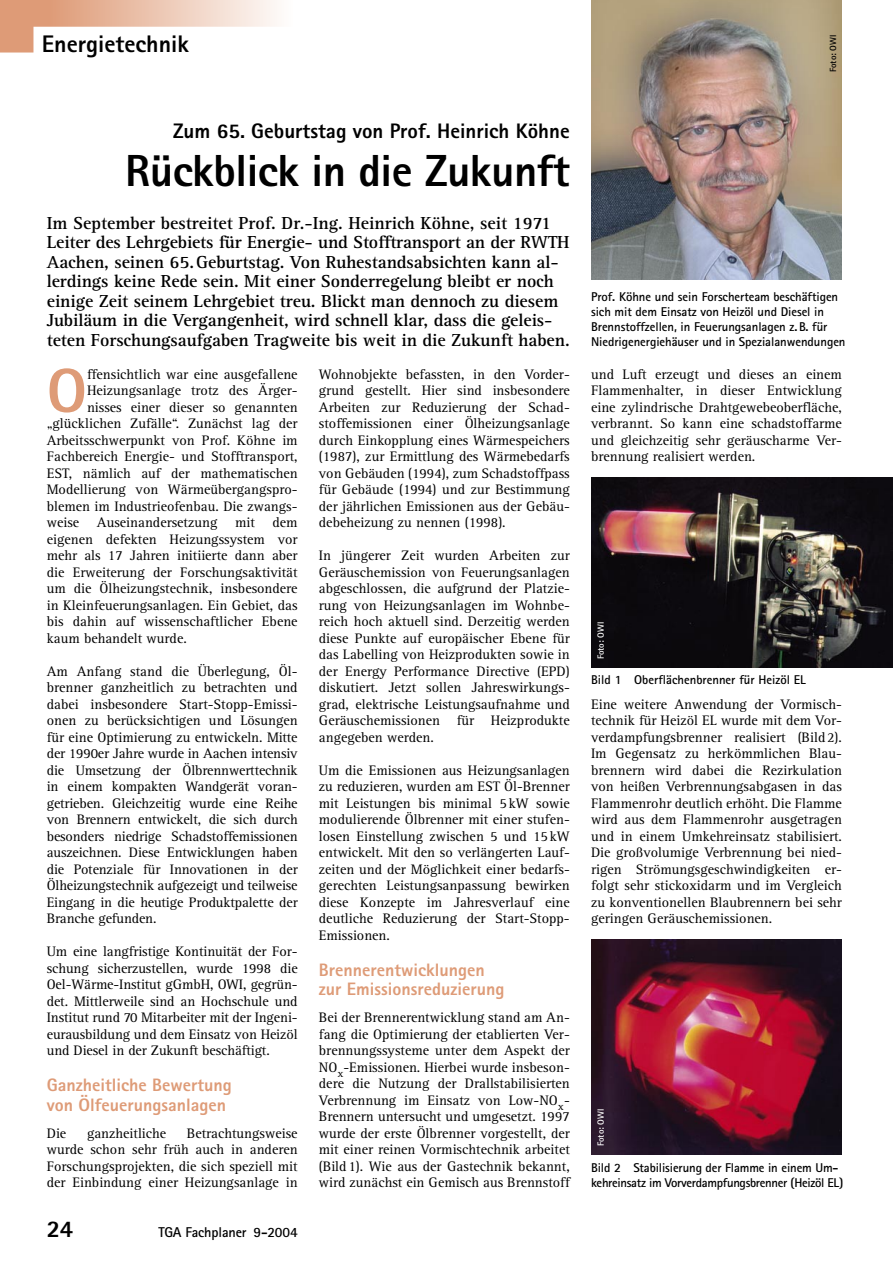
<style>
.page{position:relative;width:893px;height:1263px;background:#fff}
.page>*{position:absolute;margin:0;border:0;box-sizing:border-box;transform-origin:0 0}
.T01c_Grund_m_Ini{font:800 62.1px "Rotis Sans Serif";color:#de9b77}
.T08b_HÜ{font:800 45px "Rotis Sans Serif";letter-spacing:-.01em;color:#000}
.t1{font:800 24px "Rotis Sans Serif";color:#000}
.T08a_Dach{font:800 21px "Rotis Sans Serif";color:#000}
.T08c_Vorspann{font:700 18px/19.5px "Rotis Serif";letter-spacing:-.005em;color:#000}
.T04a_ZÜ_1{font:800 18px/19.5px "Rotis Sans Serif";color:#de9b77}
.T01a_Grund{font:14.25px/16.5px "Rotis Serif";color:#000;text-align:justify}
.T01b_Grund_n_ZÜ{font:14.25px/16.5px "Rotis Serif";color:#000;text-align:justify}
.T01c_Grund_m_Ini-2{font:14.25px "Rotis Serif";color:#000}
.t2{font:700 14.25px "Rotis Sans Serif";letter-spacing:-.01em;color:#000}
.T02_BU_Autor{font:700 12.75px/15px "Rotis Sans Serif";letter-spacing:-.005em;color:#000}
.T02_BU_Autor-2{font:700 12.75px/15px "Rotis Sans Serif";letter-spacing:-.025em;color:#000}
.T07a_Foto{font:700 9px "Rotis Sans Serif";color:#fff}
.T07a_Foto-2{font:700 9px "Rotis Sans Serif";color:#000}
</style>
<div class="page">
<svg style="left:0;top:0;width:277px;height:53px"></svg>
<img style="left:591px;top:0;width:251px;height:280px">
<img style="left:591px;top:478px;width:302px;height:190px">
<img style="left:591px;top:940px;width:251px;height:214px">
<p class="t1" style="left:42px;top:29px;width:149px">Energietechnik</p>
<p class="T07a_Foto-2" style="left:828px;top:72px;width:39px;rotate:-90deg">Foto: OWI</p>
<p class="T08a_Dach" style="left:173px;top:117px;width:398px">Zum 65. Geburtstag von Prof. Heinrich Köhne</p>
<p class="T08b_HÜ" style="left:125px;top:142px;width:446px">Rückblick in die Zukunft</p>
<p class="T08c_Vorspann" style="left:47px;top:213px;width:525px">Im September bestreitet Prof. Dr.-Ing. Heinrich Köhne, seit 1971<br>Leiter des Lehrgebiets für Energie- und Stofftransport an der RWTH Aachen, seinen 65. Geburtstag. Von Ruhestandsabsichten kann al&shy;lerdings keine Rede sein. Mit einer Sonderregelung bleibt er noch einige Zeit seinem Lehrgebiet treu. Blickt man dennoch zu diesem Jubiläum in die Vergangenheit, wird schnell klar, dass die geleis&shy;teten Forschungsaufgaben Tragweite bis weit in die Zukunft haben.</p>
<p class="T01c_Grund_m_Ini" style="left:47px;top:351px;width:42px">O</p>
<p class="T01c_Grund_m_Ini-2" style="left:87px;top:366px;width:212px">ffensichtlich war eine ausgefallene</p>
<p class="T01c_Grund_m_Ini-2" style="left:87px;top:382px;width:212px">Heizungsanlage trotz des Ärger-</p>
<p class="T01c_Grund_m_Ini-2" style="left:87px;top:399px;width:212px">nisses einer dieser so genannten</p>
<p class="T01c_Grund_m_Ini-2" style="left:47px;top:415px;width:252px">„glücklichen Zufälle“. Zunächst lag der</p>
<p class="T01c_Grund_m_Ini-2" style="left:47px;top:432px;width:252px">Arbeitsschwerpunkt von Prof. Köhne im</p>
<p class="T01c_Grund_m_Ini-2" style="left:47px;top:448px;width:252px">Fachbereich Energie- und Stofftransport,</p>
<p class="T01c_Grund_m_Ini-2" style="left:47px;top:465px;width:252px">EST, nämlich auf der mathematischen</p>
<p class="T01c_Grund_m_Ini-2" style="left:47px;top:481px;width:252px">Modellierung von Wärmeübergangspro-</p>
<p class="T01c_Grund_m_Ini-2" style="left:47px;top:498px;width:252px">blemen im Industrieofenbau. Die zwangs-</p>
<p class="T01c_Grund_m_Ini-2" style="left:47px;top:514px;width:252px">weise Auseinandersetzung mit dem</p>
<p class="T01c_Grund_m_Ini-2" style="left:47px;top:531px;width:252px">eigenen defekten Heizungssystem vor</p>
<p class="T01c_Grund_m_Ini-2" style="left:47px;top:547px;width:252px">mehr als 17 Jahren initiierte dann aber</p>
<p class="T01c_Grund_m_Ini-2" style="left:47px;top:564px;width:252px">die Erweiterung der Forschungsaktivität</p>
<p class="T01c_Grund_m_Ini-2" style="left:47px;top:580px;width:252px">um die Ölheizungstechnik, insbesondere</p>
<p class="T01c_Grund_m_Ini-2" style="left:47px;top:597px;width:252px">in Kleinfeuerungsanlagen. Ein Gebiet, das</p>
<p class="T01c_Grund_m_Ini-2" style="left:47px;top:613px;width:252px">bis dahin auf wissenschaftlicher Ebene</p>
<p class="T01c_Grund_m_Ini-2" style="left:47px;top:630px;width:142px">kaum behandelt wurde.</p>
<p class="T01a_Grund" style="left:47px;top:663px;width:252px">Am Anfang stand die Überlegung, Öl&shy;brenner ganzheitlich zu betrachten und dabei insbesondere Start-Stopp-Emissi&shy;onen zu berücksichtigen und Lösungen für eine Optimierung zu entwickeln. Mitte der 1990er Jahre wurde in Aachen intensiv die Umsetzung der Ölbrennwerttechnik in einem kompakten Wandgerät voran&shy;getrieben. Gleichzeitig wurde eine Reihe von Brennern entwickelt, die sich durch besonders niedrige Schadstoffemissionen auszeichnen. Diese Entwicklungen haben die Potenziale für Innovationen in der Ölheizungstechnik aufgezeigt und teilweise Eingang in die heutige Produktpalette der Branche gefunden.</p>
<p class="T01a_Grund" style="left:47px;top:944px;width:252px">Um eine langfristige Kontinuität der For&shy;schung sicherzustellen, wurde 1998 die Oel-Wärme-Institut gGmbH, OWI, gegrün&shy;det. Mittlerweile sind an Hochschule und Institut rund 70 Mitarbeiter mit der Ingeni&shy;eurausbildung und dem Einsatz von Heizöl und Diesel in der Zukunft beschäftigt.</p>
<p class="T04a_ZÜ_1" style="left:47px;top:1075px;width:187px">Ganzheitliche Bewertung von Ölfeuerungsanlagen</p>
<p class="T01b_Grund_n_ZÜ" style="left:47px;top:1125px;width:21px">Die</p>
<p class="T01b_Grund_n_ZÜ" style="left:87px;top:1125px;width:81px">ganzheitliche</p>
<p class="T01b_Grund_n_ZÜ" style="left:47px;top:1125px;width:252px;text-indent:140px">Betrachtungsweise wurde schon sehr früh auch in anderen Forschungsprojekten, die sich speziell mit der Einbindung einer Heizungsanlage in</p>
<p class="t1" style="left:47px;top:1213px;width:28px">24</p>
<p class="t2" style="left:158px;top:1223px;width:141px">TGA Fachplaner 9-2004</p>
<p class="T01b_Grund_n_ZÜ" style="left:319px;top:366px;width:252px">Wohnobjekte befassten, in den Vorder&shy;grund gestellt. Hier sind insbesondere Arbeiten zur Reduzierung der Schad&shy;stoffemissionen einer Ölheizungsanlage durch Einkopplung eines Wärmespeichers (1987), zur Ermittlung des Wärmebedarfs von Gebäuden (1994), zum Schadstoffpass für Gebäude (1994) und zur Bestimmung der jährlichen Emissionen aus der Gebäu&shy;debeheizung zu nennen (1998).</p>
<p class="T01a_Grund" style="left:319px;top:548px;width:252px">In jüngerer Zeit wurden Arbeiten zur Geräuschemission von Feuerungsanlagen abgeschlossen, die aufgrund der Platzie&shy;rung von Heizungsanlagen im Wohnbe&shy;reich hoch aktuell sind. Derzeitig werden diese Punkte auf europäischer Ebene für das Labelling von Heizprodukten sowie in der Energy Performance Directive (EPD) diskutiert. Jetzt sollen Jahreswirkungs&shy;grad, elektrische Leistungsaufnahme und Geräuschemissionen für Heizprodukte angegeben werden.</p>
<p class="T01a_Grund" style="left:319px;top:762px;width:252px">Um die Emissionen aus Heizungsanlagen zu reduzieren, wurden am EST Öl-Brenner mit Leistungen bis minimal 5 kW sowie modulierende Ölbrenner mit einer stufen&shy;losen Einstellung zwischen 5 und 15 kW entwickelt. Mit den so verlängerten Lauf&shy;zeiten und der Möglichkeit einer bedarfs&shy;gerechten Leistungsanpassung bewirken diese Konzepte im Jahresverlauf eine deutliche Reduzierung der Start-Stopp-Emissionen.</p>
<p class="T04a_ZÜ_1" style="left:319px;top:960px;width:187px">Brennerentwicklungen zur Emissionsreduzierung</p>
<p class="T01b_Grund_n_ZÜ" style="left:319px;top:1010px;width:252px">Bei der Brennerentwicklung stand am An&shy;fang die Optimierung der etablierten Ver&shy;brennungssysteme unter dem Aspekt der NO<sub>x</sub>-Emissionen. Hierbei wurde insbeson&shy;dere die Nutzung der Drallstabilisierten Verbrennung im Einsatz von Low-NO<sub>x</sub>-Brennern untersucht und umgesetzt. 1997 wurde der erste Ölbrenner vorgestellt, der mit einer reinen Vormischtechnik arbeitet (Bild 1). Wie aus der Gastechnik bekannt, wird zunächst ein Gemisch aus Brennstoff</p>
<p class="T02_BU_Autor" style="left:591px;top:289px;width:256px">Prof. Köhne und sein Forscherteam beschäftigen sich mit dem Einsatz von Heizöl und Diesel in Brennstoffzellen, in Feuerungsanlagen z. B. für Niedrigenergiehäuser und in Spezialanwendungen</p>
<p class="T01b_Grund_n_ZÜ" style="left:591px;top:366px;width:252px">und Luft erzeugt und dieses an einem Flammenhalter, in dieser Entwicklung eine zylindrische Drahtgewebeoberfläche, verbrannt. So kann eine schadstoffarme und gleichzeitig sehr geräuscharme Ver&shy;brennung realisiert werden.</p>
<p class="T07a_Foto" style="left:595px;top:659px;width:39px;rotate:-90deg">Foto: OWI</p>
<p class="T02_BU_Autor" style="left:591px;top:672px;width:216px">Bild 1 Oberflächenbrenner für Heizöl EL</p>
<p class="T01a_Grund" style="left:591px;top:696px;width:252px">Eine weitere Anwendung der Vormisch&shy;technik für Heizöl EL wurde mit dem Vor&shy;verdampfungsbrenner realisiert (Bild 2).<br>Im Gegensatz zu herkömmlichen Blau&shy;brennern wird dabei die Rezirkulation von heißen Verbrennungsabgasen in das Flammenrohr deutlich erhöht. Die Flamme wird aus dem Flammenrohr ausgetragen und in einem Umkehreinsatz stabilisiert.<br>Die großvolumige Verbrennung bei nied&shy;rigen Strömungsgeschwindigkeiten er&shy;folgt sehr stickoxidarm und im Vergleich zu konventionellen Blaubrennern bei sehr geringen Geräuschemissionen.</p>
<p class="T07a_Foto" style="left:595px;top:1146px;width:39px;rotate:-90deg">Foto: OWI</p>
<p class="T02_BU_Autor-2" style="left:591px;top:1160px;width:254px">Bild 2 Stabilisierung der Flamme in einem Um&shy;kehreinsatz im Vorverdampfungsbrenner (Heizöl EL)</p>
</div>
